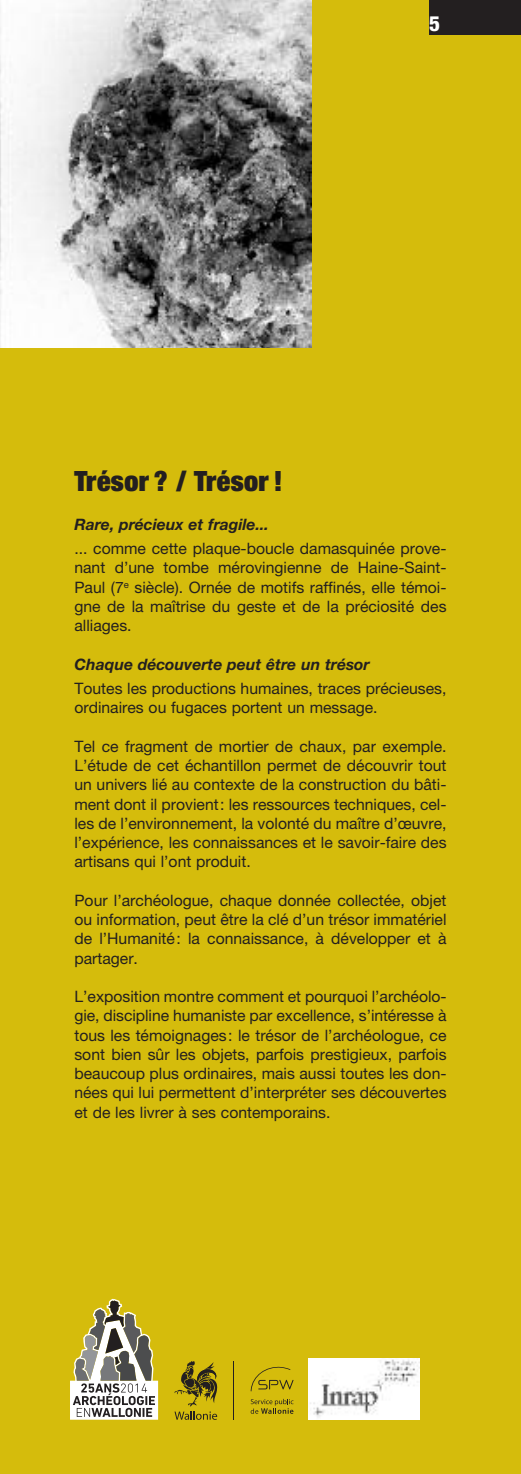
<style>
.page{position:relative;width:521px;height:1474px;background:#fff}
.page>*{position:absolute;margin:0;border:0;box-sizing:border-box;transform-origin:0 0}
.t1{font:900 expanded 28px "Helvetica Neue";letter-spacing:.015em;color:#231f20}
.t2{font:800 condensed 21px "Helvetica Neue";color:#fff}
.t3{font:15.75px/19.2px "Helvetica Neue";color:#231f20;text-align:justify}
.t4{font:italic 700 15.75px "Helvetica Neue";color:#231f20}
</style>
<div class="page">
<div style="left:0;top:0;width:521px;height:1473px;background:#d5bc0c"></div>
<div style="left:429px;top:0;width:92px;height:35px;background:#231f20"></div>
<img style="left:0;top:0;width:311px;height:347px">
<svg style="left:70px;top:1298px;width:88px;height:121px"></svg>
<svg style="left:174px;top:1361px;width:43px;height:58px"></svg>
<hr style="left:234px;top:1360px;width:1px;height:59px;background:#231f20">
<svg style="left:251px;top:1366px;width:42px;height:25px"></svg>
<svg style="left:251px;top:1398px;width:42px;height:15px"></svg>
<img style="left:308px;top:1358px;width:111px;height:61px">
<h2 class="t2" style="left:429px;top:16px;width:12px">5</h2>
<h1 class="t1" style="left:74px;top:471px;width:210px">Trésor ? / Trésor!</h1>
<p class="t4" style="left:74px;top:519px;width:196px">Rare, précieux et fragile...</p>
<p class="t3" style="left:74px;top:540px;width:374px">... comme cette plaque-boucle damasquinée prove&shy;nant d’une tombe mérovingienne de Haine-Saint-Paul (7<sup>e</sup> siècle). Ornée de motifs raffinés, elle témoi&shy;gne de la maîtrise du geste et de la préciosité des alliages.</p>
<p class="t4" style="left:74px;top:658px;width:297px">Chaque découverte peut être un trésor</p>
<p class="t3" style="left:74px;top:680px;width:374px">Toutes les productions humaines, traces précieuses, ordinaires ou fugaces portent un message.</p>
<p class="t3" style="left:74px;top:738px;width:374px">Tel ce fragment de mortier de chaux, par exemple.<br>L’étude de cet échantillon permet de découvrir tout un univers lié au contexte de la construction du bâti&shy;ment dont il provient: les ressources techniques, cel&shy;les de l’environnement, la volonté du maître d’œuvre, l’expérience, les connaissances et le savoir-faire des artisans qui l’ont produit.</p>
<p class="t3" style="left:74px;top:892px;width:374px">Pour l’archéologue, chaque donnée collectée, objet ou information, peut être la clé d’un trésor immatériel de l’Humanité: la connaissance, à développer et à partager.</p>
<p class="t3" style="left:74px;top:988px;width:374px">L’exposition montre comment et pourquoi l’archéolo&shy;gie, discipline humaniste par excellence, s’intéresse à tous les témoignages: le trésor de l’archéologue, ce sont bien sûr les objets, parfois prestigieux, parfois beaucoup plus ordinaires, mais aussi toutes les don&shy;nées qui lui permettent d’interpréter ses découvertes et de les livrer à ses contemporains.</p>
</div>
